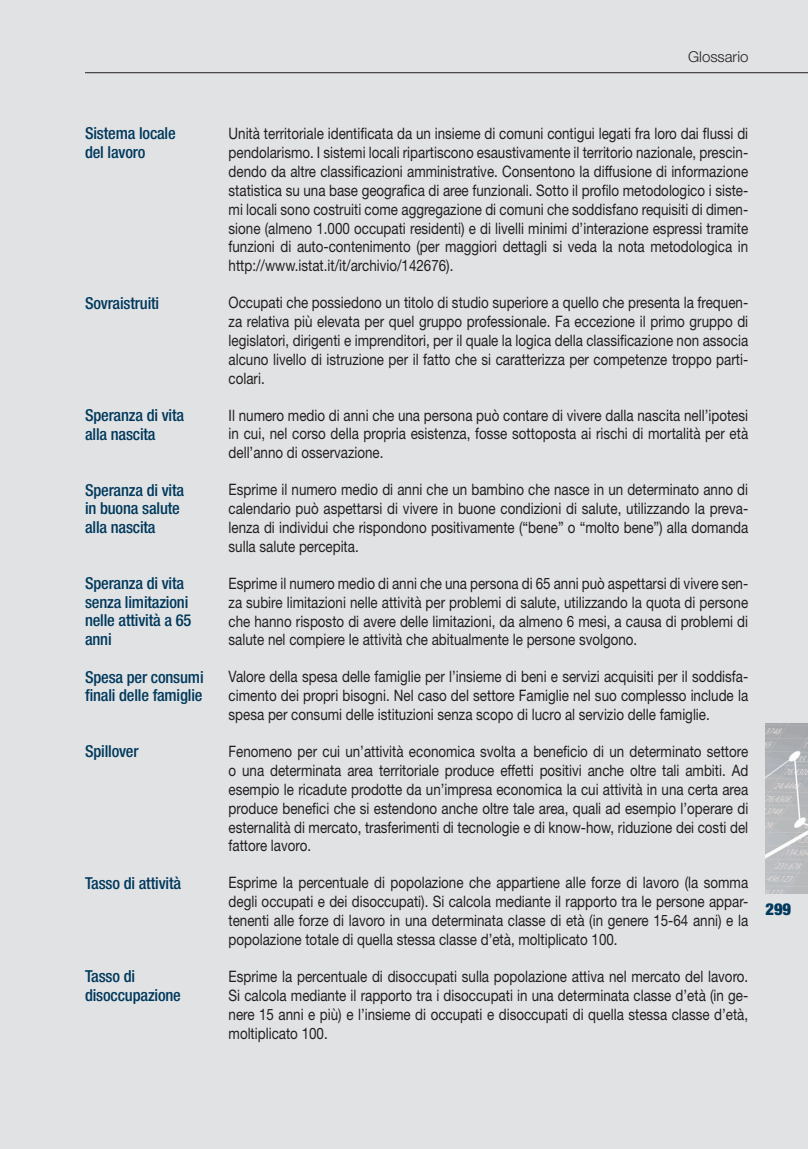
<style>
.page{position:relative;width:808px;height:1149px;background:#fff}
.page>*{position:absolute;margin:0;border:0;box-sizing:border-box;transform-origin:0 0}
.t1{font:500 condensed 16.5px/18.5px "Helvetica Neue LT Std";letter-spacing:-.01em;color:#00395c}
.t2{font:900 condensed 16.5px "Helvetica Neue LT Std";color:#00395c}
.t3{font:15.75px/18.9px "Helvetica Neue LT Std";color:#231f20;text-align:justify;scale:.85 1}
.t4{font:300 15px "Helvetica Neue LT Std";color:#231f20}
</style>
<div class="page">
<div style="left:0;top:0;width:808px;height:1148px;background:#e1e2e4"></div>
<hr style="left:85px;top:72px;width:723px;height:1px;background:#231f20">
<img style="left:765px;top:723px;width:43px;height:170px">
<p class="t4" style="left:688px;top:47px;width:62px">Glossario</p>
<p class="t1" style="left:85px;top:124px;width:92px">Sistema locale del lavoro</p>
<p class="t3" style="left:229px;top:124px;width:613px">Unità territoriale identificata da un insieme di comuni contigui legati fra loro dai flussi di pendolarismo. I sistemi locali ripartiscono esaustivamente il territorio nazionale, prescin&shy;dendo da altre classificazioni amministrative. Consentono la diffusione di informazione statistica su una base geografica di aree funzionali. Sotto il profilo metodologico i siste&shy;mi locali sono costruiti come aggregazione di comuni che soddisfano requisiti di dimen&shy;sione (almeno 1.000 occupati residenti) e di livelli minimi d’interazione espressi tramite funzioni di auto-contenimento (per maggiori dettagli si veda la nota metodologica in http://www.istat.it/it/archivio/142676).</p>
<p class="t1" style="left:85px;top:293px;width:76px">Sovraistruiti</p>
<p class="t3" style="left:229px;top:293px;width:613px">Occupati che possiedono un titolo di studio superiore a quello che presenta la frequen&shy;za relativa più elevata per quel gruppo professionale. Fa eccezione il primo gruppo di legislatori, dirigenti e imprenditori, per il quale la logica della classificazione non associa alcuno livello di istruzione per il fatto che si caratterizza per competenze troppo parti&shy;colari.</p>
<p class="t1" style="left:85px;top:405px;width:101px">Speranza di vita alla nascita</p>
<p class="t3" style="left:229px;top:405px;width:613px">Il numero medio di anni che una persona può contare di vivere dalla nascita nell’ipotesi in cui, nel corso della propria esistenza, fosse sottoposta ai rischi di mortalità per età dell’anno di osservazione.</p>
<p class="t1" style="left:85px;top:480px;width:101px">Speranza di vita in buona salute alla nascita</p>
<p class="t3" style="left:229px;top:480px;width:613px">Esprime il numero medio di anni che un bambino che nasce in un determinato anno di calendario può aspettarsi di vivere in buone condizioni di salute, utilizzando la preva&shy;lenza di individui che rispondono positivamente (“bene” o “molto bene”) alla domanda sulla salute percepita.</p>
<p class="t1" style="left:85px;top:573px;width:108px">Speranza di vita senza limitazioni nelle attività a 65 anni</p>
<p class="t3" style="left:229px;top:573px;width:613px">Esprime il numero medio di anni che una persona di 65 anni può aspettarsi di vivere sen&shy;za subire limitazioni nelle attività per problemi di salute, utilizzando la quota di persone che hanno risposto di avere delle limitazioni, da almeno 6 mesi, a causa di problemi di salute nel compiere le attività che abitualmente le persone svolgono.</p>
<p class="t1" style="left:85px;top:667px;width:120px">Spesa per consumi finali delle famiglie</p>
<p class="t3" style="left:229px;top:666px;width:613px">Valore della spesa delle famiglie per l’insieme di beni e servizi acquisiti per il soddisfa&shy;cimento dei propri bisogni. Nel caso del settore Famiglie nel suo complesso include la spesa per consumi delle istituzioni senza scopo di lucro al servizio delle famiglie.</p>
<p class="t1" style="left:85px;top:741px;width:55px">Spillover</p>
<p class="t3" style="left:229px;top:741px;width:613px">Fenomeno per cui un’attività economica svolta a beneficio di un determinato settore o una determinata area territoriale produce effetti positivi anche oltre tali ambiti. Ad esempio le ricadute prodotte da un’impresa economica la cui attività in una certa area produce benefici che si estendono anche oltre tale area, quali ad esempio l’operare di esternalità di mercato, trasferimenti di tecnologie e di know-how, riduzione dei costi del fattore lavoro.</p>
<p class="t1" style="left:85px;top:873px;width:98px">Tasso di attività</p>
<p class="t3" style="left:229px;top:872px;width:613px">Esprime la percentuale di popolazione che appartiene alle forze di lavoro (la somma degli occupati e dei disoccupati). Si calcola mediante il rapporto tra le persone appar&shy;tenenti alle forze di lavoro in una determinata classe di età (in genere 15-64 anni) e la popolazione totale di quella stessa classe d’età, moltiplicato 100.</p>
<p class="t1" style="left:85px;top:966px;width:97px">Tasso di disoccupazione</p>
<p class="t3" style="left:229px;top:966px;width:613px">Esprime la percentuale di disoccupati sulla popolazione attiva nel mercato del lavoro.<br>Si calcola mediante il rapporto tra i disoccupati in una determinata classe d’età (in ge&shy;nere 15 anni e più) e l’insieme di occupati e disoccupati di quella stessa classe d’età, moltiplicato 100.</p>
<p class="t2" style="left:765px;top:898px;width:27px">299</p>
</div>
